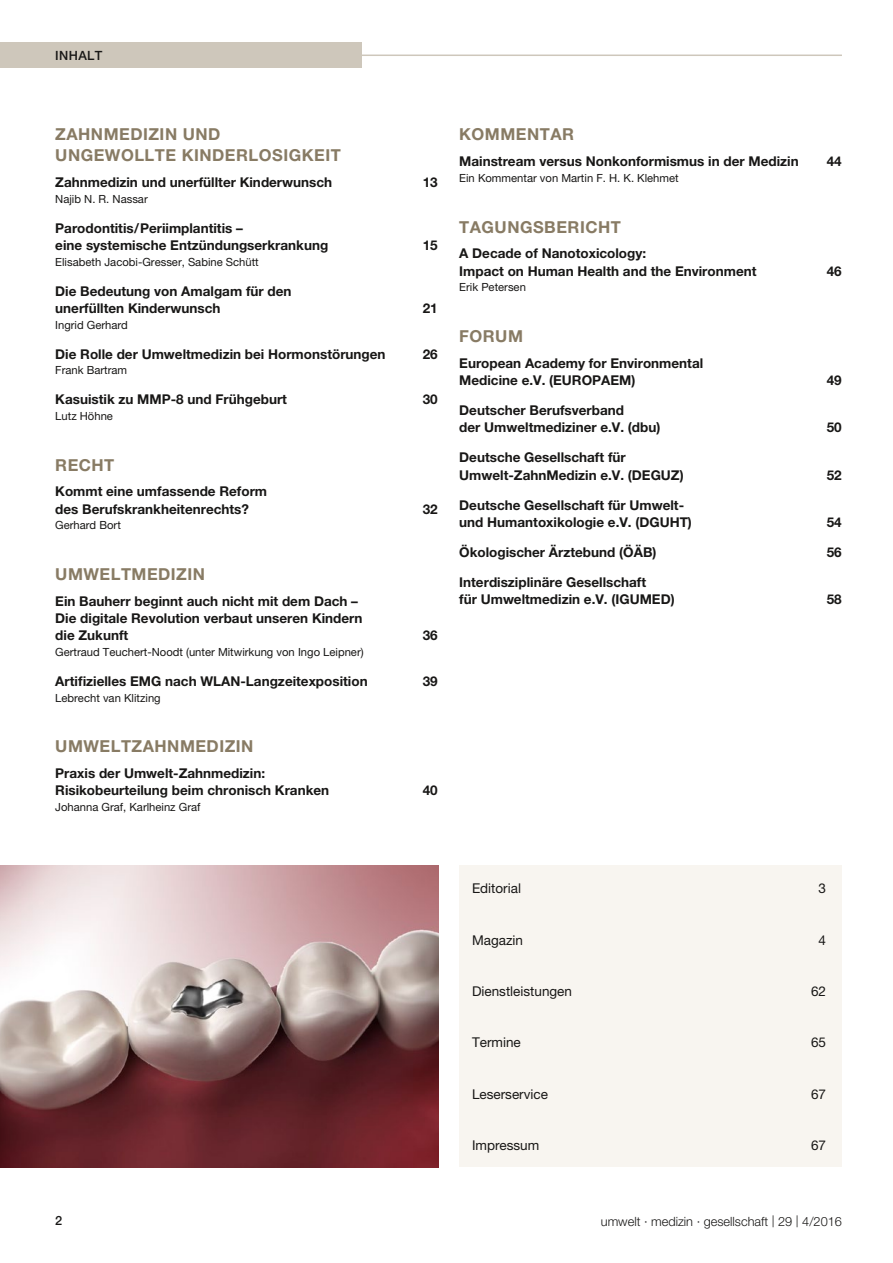
<style>
.page{position:relative;width:893px;height:1263px;background:#fff}
.page>*{position:absolute;margin:0;border:0;box-sizing:border-box;transform-origin:0 0}
.t1{font:700 16.5px/21px "Helvetica Neue";letter-spacing:.03em;color:#887b64}
.t2{font:700 13.5px/17.2px "Helvetica Neue";color:#181716}
.t3{font:13.5px "Helvetica Neue";color:#181716}
.t4{font:300 12.75px "Helvetica Neue";color:#181716}
.t5{font:500 12.75px "Helvetica Neue";letter-spacing:.03em;color:#181716}
.t6{font:11.25px "Helvetica Neue";color:#181716}
.s1{font-size:15.9px}
</style>
<div class="page">
<hr style="left:361px;top:55px;width:481px;height:1px;background:#cec7bb">
<div style="left:0;top:43px;width:361px;height:25px;background:#cec7bb"></div>
<div style="left:459px;top:865px;width:383px;height:302px;background:#f8f5f0"></div>
<img style="left:0;top:865px;width:438px;height:302px">
<p class="t5" style="left:55px;top:48px;width:49px">Inhalt</p>
<p class="t1" style="left:55px;top:124px;width:287px">Zahnmedizin und ungewollte Kinderlosigkeit</p>
<p class="t2" style="left:55px;top:173px;width:278px">Zahnmedizin und unerfüllter Kinderwunsch</p>
<p class="t2" style="left:423px;top:173px;width:17px">13</p>
<p class="t6" style="left:55px;top:192px;width:94px">Najib N. R. Nassar</p>
<p class="t2" style="left:55px;top:219px;width:275px">Parodontitis/Periimplantitis –<br>eine systemische Entzündungserkrankung</p>
<p class="t2" style="left:423px;top:236px;width:17px">15</p>
<p class="t6" style="left:55px;top:255px;width:205px">Elisabeth Jacobi-Gresser, Sabine Schütt</p>
<p class="t2" style="left:55px;top:282px;width:238px">Die Bedeutung von Amalgam für den unerfüllten Kinderwunsch</p>
<p class="t2" style="left:423px;top:299px;width:17px">21</p>
<p class="t6" style="left:55px;top:318px;width:74px">Ingrid Gerhard</p>
<p class="t2" style="left:55px;top:345px;width:332px">Die Rolle der Umweltmedizin bei Hormonstörungen</p>
<p class="t2" style="left:423px;top:345px;width:17px">26</p>
<p class="t6" style="left:55px;top:364px;width:73px">Frank Bartram</p>
<p class="t2" style="left:55px;top:391px;width:233px">Kasuistik zu MM P-8 und Frühgeburt</p>
<p class="t2" style="left:423px;top:391px;width:17px">30</p>
<p class="t6" style="left:55px;top:409px;width:59px">Lutz Höhne</p>
<p class="t1" style="left:55px;top:454px;width:61px">Recht</p>
<p class="t2" style="left:55px;top:483px;width:213px">Kommt eine umfassende Reform des Berufskrankheitenrechts?</p>
<p class="t2" style="left:423px;top:500px;width:17px">32</p>
<p class="t6" style="left:55px;top:519px;width:67px">Gerhard Bort</p>
<p class="t1" style="left:55px;top:563px;width:151px">Umweltmedizin</p>
<p class="t2" style="left:55px;top:592px;width:309px">Ein Bauherr beginnt auch nicht mit dem Dach –<br>Die digitale Revolution verbaut unseren Kindern die Zukunft</p>
<p class="t2" style="left:423px;top:627px;width:17px">36</p>
<p class="t6" style="left:55px;top:645px;width:310px">Gertraud Teuchert-Noodt (unter Mitwirkung von Ingo Leipner)</p>
<p class="t2" style="left:55px;top:672px;width:86px">Artifizielles EMG</p>
<p class="t2" style="left:165px;top:672px;width:47px">nach WLAN</p>
<p class="t2" style="left:240px;top:672px;width:129px">-Langzeitexposition</p>
<p class="t2" style="left:423px;top:672px;width:17px">39</p>
<p class="t6" style="left:55px;top:691px;width:107px">Lebrecht van Klitzing</p>
<p class="t1" style="left:55px;top:736px;width:200px">Umweltzahnmedizin</p>
<p class="t2" style="left:55px;top:764px;width:275px">Praxis der Umwelt-Zahnmedizin:<br>Risikobeurteilung beim chronisch Kranken</p>
<p class="t2" style="left:423px;top:782px;width:17px">40</p>
<p class="t6" style="left:55px;top:800px;width:147px">Johanna Graf, Karlheinz Graf</p>
<p class="t1" style="left:459px;top:124px;width:116px">Kommentar</p>
<p class="t2" style="left:459px;top:152px;width:341px">Mainstream versus Nonkonformismus in der Medizin</p>
<p class="t2" style="left:827px;top:152px;width:17px">44</p>
<p class="t6" style="left:459px;top:171px;width:221px">Ein Kommentar von Martin F. H. K. Klehmet</p>
<p class="t1" style="left:459px;top:216px;width:163px">Tagungsbericht</p>
<p class="t2" style="left:459px;top:245px;width:299px">A Decade of Nanotoxicology:<br>Impact on Human Health and the Environment</p>
<p class="t2" style="left:827px;top:262px;width:17px">46</p>
<p class="t6" style="left:459px;top:281px;width:68px">Erik Petersen</p>
<p class="t1" style="left:459px;top:325px;width:65px">Forum</p>
<p class="t2" style="left:459px;top:354px;width:245px">European Academy for Environmental<br>Medicine e.V. (EURO</p>
<p class="t2" style="left:592px;top:371px;width:20px">PAEM</p>
<p class="t2" style="left:631px;top:371px;width:5px">)</p>
<p class="t2" style="left:827px;top:371px;width:17px">49</p>
<p class="t2" style="left:459px;top:401px;width:203px">Deutscher Berufsverband<br>der Umweltmediziner e.V. (dbu)</p>
<p class="t2" style="left:827px;top:419px;width:17px">50</p>
<p class="t2" style="left:459px;top:449px;width:183px">Deutsche Gesellschaft für<br>Umwelt-ZahnMedizin e.V. (DEGU</p>
<p class="t2" style="left:671px;top:466px;width:14px">Z)</p>
<p class="t2" style="left:827px;top:466px;width:17px">52</p>
<p class="t2" style="left:459px;top:496px;width:226px">Deutsche Gesellschaft für Umwelt&shy;und Humantoxikologie e.V. (DGUHT</p>
<p class="t2" style="left:688px;top:513px;width:5px">)</p>
<p class="t2" style="left:827px;top:513px;width:17px">54</p>
<p class="t2" style="left:459px;top:543px;width:199px">Ökologischer Ärztebund (ÖÄB)</p>
<p class="t2" style="left:827px;top:543px;width:17px">56</p>
<p class="t2" style="left:459px;top:573px;width:188px">Interdisziplinäre Gesellschaft für Umweltmedizin e.V. (IGUMED</p>
<p class="t2" style="left:671px;top:590px;width:5px">)</p>
<p class="t2" style="left:827px;top:590px;width:17px">58</p>
<p class="t3" style="left:472px;top:880px;width:50px">Editorial</p>
<p class="t3" style="left:818px;top:880px;width:9px">3</p>
<p class="t3" style="left:472px;top:932px;width:52px">Magazin</p>
<p class="t3" style="left:818px;top:932px;width:9px">4</p>
<p class="t3" style="left:472px;top:983px;width:102px">Dienstleistungen</p>
<p class="t3" style="left:811px;top:983px;width:17px">62</p>
<p class="t3" style="left:472px;top:1034px;width:50px">Termine</p>
<p class="t3" style="left:811px;top:1034px;width:17px">65</p>
<p class="t3" style="left:472px;top:1086px;width:77px">Leserservice</p>
<p class="t3" style="left:811px;top:1086px;width:17px">67</p>
<p class="t3" style="left:472px;top:1137px;width:69px">Impressum</p>
<p class="t3" style="left:811px;top:1137px;width:17px">67</p>
<p class="t5" style="left:55px;top:1213px;width:9px">2</p>
<p class="t4" style="left:601px;top:1213px;width:243px">umwelt · medizin · gesellschaft <span class="s1">|</span> 29 <span class="s1">|</span> 4/2016</p>
</div>
